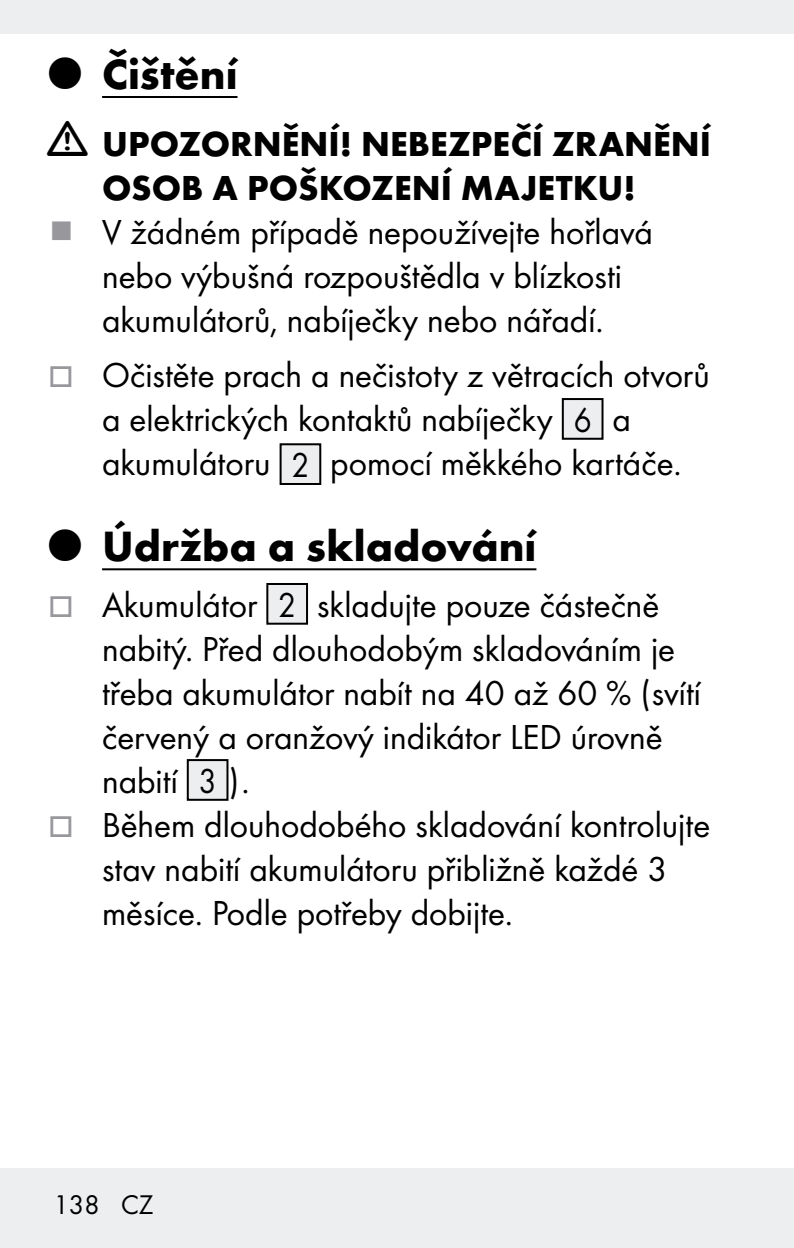
<style>
.page{position:relative;width:794px;height:1248px;background:#fff}
.page>*{position:absolute;margin:0;border:0;box-sizing:border-box;transform-origin:0 0}
.t1{font:700 44px "Futura";color:#000}
.t2{font:36px/44px "Futura Boo";color:#000}
.t3{font:700 36px/44px "Futura";color:#000}
.t4{font:28px "Futura Boo";color:#000}
.s1{color:#98989c}
</style>
<div class="page">
<div style="left:0;top:0;width:794px;height:34px;background:#edeeef"></div>
<div style="left:0;top:1168px;width:794px;height:79px;background:#edeeef"></div>
<hr style="left:102px;top:96px;width:135px;height:2px;background:#000">
<hr style="left:102px;top:568px;width:434px;height:2px;background:#000">
<div style="left:563px;top:399px;width:39px;height:39px;background:#edeeef"></div>
<div style="left:562px;top:398px;width:41px;height:41px;border:2px solid #000"></div>
<div style="left:280px;top:444px;width:40px;height:40px;background:#edeeef"></div>
<div style="left:279px;top:443px;width:42px;height:42px;border:2px solid #000"></div>
<div style="left:267px;top:584px;width:40px;height:39px;background:#edeeef"></div>
<div style="left:266px;top:583px;width:42px;height:41px;border:2px solid #000"></div>
<div style="left:188px;top:760px;width:39px;height:39px;background:#edeeef"></div>
<div style="left:187px;top:759px;width:41px;height:41px;border:2px solid #000"></div>
<p class="t1" style="left:102px;top:42px;width:137px">Čištění</p>
<p class="t3" style="left:102px;top:119px;width:610px">UPOZORNĚNÍ! NEBEZPEČÍ ZRANĚNÍ<br>OSOB A POŠKOZENÍ MAJETKU!</p>
<p class="t2" style="left:102px;top:208px;width:552px">V žádném případě nepoužívejte hořlavá nebo výbušná rozpouštědla v blízkosti akumulátorů, nabíječky nebo nářadí.</p>
<p class="t2" style="left:102px;top:351px;width:609px;text-indent:-54px"><span class="s1">□</span> Očistěte prach a nečistoty z větracích otvorů a elektrických kontaktů nabíječky 6 a akumulátoru 2 pomocí měkkého kartáče.</p>
<p class="t1" style="left:102px;top:514px;width:436px">Údržba a skladování</p>
<p class="t2" style="left:102px;top:580px;width:600px;text-indent:-54px"><span class="s1">□</span> Akumulátor 2 skladujte pouze částečně nabitý. Před dlouhodobým skladováním je třeba akumulátor nabít na 40 až 60 % (svítí červený a oranžový indikátor LED úrovně nabití 3 ).</p>
<p class="t2" style="left:102px;top:800px;width:609px;text-indent:-54px"><span class="s1">□</span> Během dlouhodobého skladování kontrolujte stav nabití akumulátoru přibližně každé 3 měsíce. Podle potřeby dobijte.</p>
<p class="t4" style="left:53px;top:1184px;width:101px">138 CZ</p>
</div>
